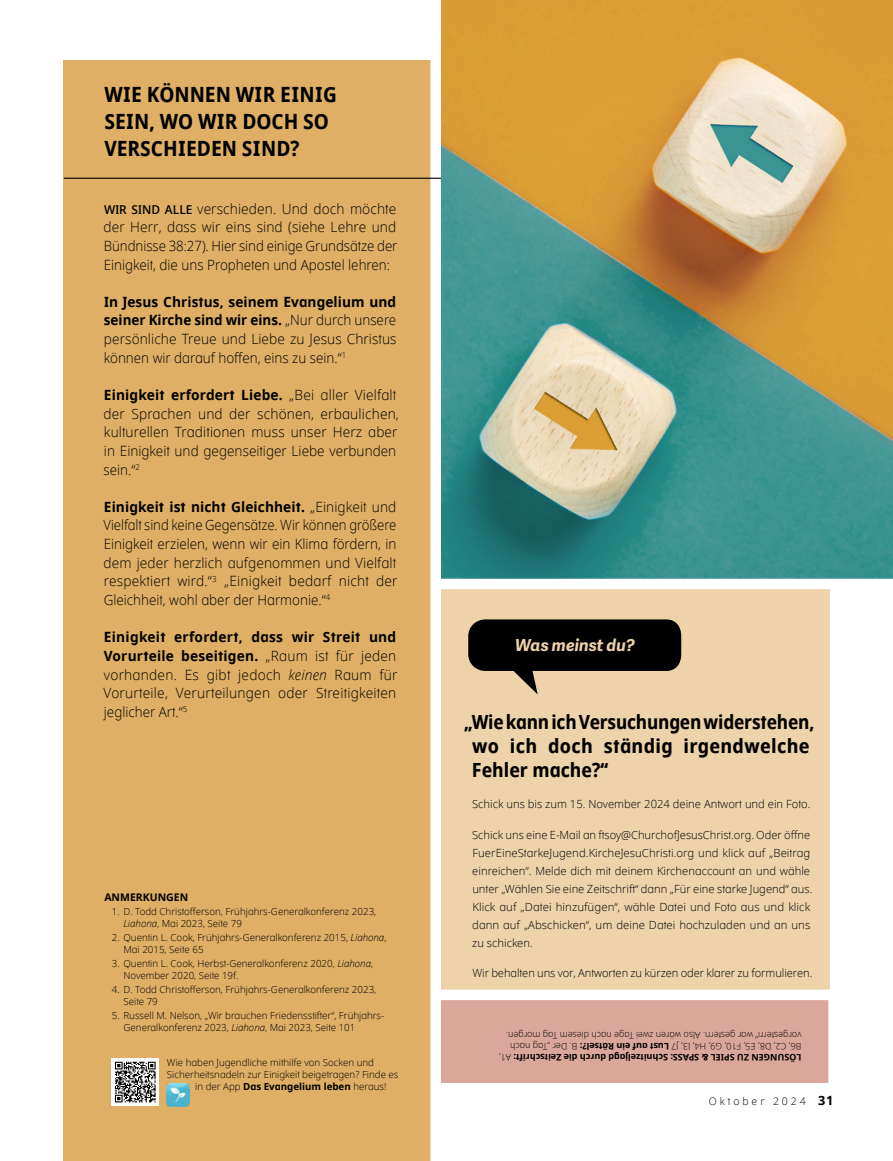
<style>
.page{position:relative;width:893px;height:1161px;background:#fff}
.page>*{position:absolute;margin:0;border:0;box-sizing:border-box;transform-origin:0 0}
.artcl2_h1_next{font:700 21px/27px "Dots Solid Condlds Lat";color:#000}
.artcl1_p1_aside_sidebar_first{font:700 19.5px/24px "Dots Solid Condlds Lat";color:#000}
.artcl1_p1_title_aside_sidebar_start{font:italic 700 16.5px "Helamlds Lat";color:#edd2aa}
.artcl2_p1{font:300 14.1px/18.6px "Dots Solidlds Lat";letter-spacing:.005em;color:#000;text-align:justify}
.artcl2_p1_first{font:300 14.1px/18.6px "Dots Solidlds Lat";color:#000;text-align:justify}
.artcl2_p1-2{font:300 14.1px/18.6px "Dots Solidlds Lat";letter-spacing:.005em;color:#000;text-align:justify;scale:.95 1}
.artcl1_p1_aside_sidebar{font:300 11.25px/18px "Dots Solidlds Lat";color:#000}
.t1{font:300 10.5px "Dots Solidlds Lat";letter-spacing:.28em;color:#000}
.Notes_Title{font:700 10.5px "Dots Solidlds Lat";color:#000}
.Note_Para{font:300 9.75px/12px "Dots Solidlds Lat";color:#000}
.Info_para{font:300 9.75px "Dots Solidlds Lat";color:#000}
.Info_para-2{font:700 9.75px "Dots Solidlds Lat";color:#000}
.artcl3_p1_aside_annotation_first{font:300 9px/10.8px "Dots Solidlds Lat";color:#000}
.s1{font-weight:600;font-size:12.3px}
.s2{font-weight:700}
.s3{font-style:italic}
.s4{font-weight:300}
.s5{font-weight:700;font-size:12.75px}
</style>
<div class="page">
<img style="left:441px;top:0;width:452px;height:579px">
<div style="left:441px;top:995px;width:387px;height:88px;background:#dca79b"></div>
<div style="left:441px;top:589px;width:389px;height:400px;background:#edd2aa"></div>
<div style="left:64px;top:61px;width:372px;height:1100px;background:#dfaf65"></div>
<div style="left:441px;top:989px;width:440px;height:11px;background:#fff"></div>
<div style="left:430px;top:0;width:11px;height:1161px;background:#fff"></div>
<img style="left:166px;top:1083px;width:23px;height:23px">
<svg style="left:112px;top:1058px;width:47px;height:48px"></svg>
<svg style="left:115px;top:1062px;width:41px;height:40px"></svg>
<svg style="left:468px;top:619px;width:213px;height:75px"></svg>
<hr style="left:64px;top:178px;width:377px;height:1px;background:#000">
<p class="artcl2_h1_next" style="left:104px;top:82px;width:234px">WIE KÖNNEN WIR EINIG<br>SEIN, WO WIR DOCH SO<br>VERSCHIEDEN SIND?</p>
<p class="artcl2_p1_first" style="left:104px;top:199px;width:295px"><span class="s1">WIR SIND ALLE</span> verschieden. Und doch möchte der Herr, dass wir eins sind (siehe Lehre und Bündnisse 38:27). Hier sind einige Grundsätze der Einigkeit, die uns Propheten und Apostel lehren:</p>
<p class="artcl2_p1-2" style="left:104px;top:292px;width:310px"><span class="s2">In Jesus Christus, seinem Evangelium und seiner Kirche sind wir eins.</span> „Nur durch unsere persönliche Treue und Liebe zu Jesus Christus können wir darauf hoffen, eins zu sein.“<sup>1</sup></p>
<p class="artcl2_p1" style="left:104px;top:385px;width:297px;text-align:left"><span class="s2">Einigkeit erfordert Liebe.</span> „Bei aller Vielfalt der Sprachen und der schönen, erbaulichen, kulturellen Traditionen muss unser Herz aber in Einigkeit und gegenseitiger Liebe verbunden sein.“<sup>2</sup></p>
<p class="artcl2_p1" style="left:103px;top:497px;width:296px"><span class="s2">Einigkeit ist nicht Gleichheit.</span> „Einigkeit und Vielfalt sind keine Gegensätze. Wir können größere Einigkeit erzielen, wenn wir ein Klima fördern, in dem jeder herzlich aufgenommen und Vielfalt respektiert wird.“<sup>3</sup> „Einigkeit bedarf nicht der Gleichheit, wohl aber der Harmonie.“<sup>4</sup></p>
<p class="artcl2_p1" style="left:103px;top:628px;width:296px"><span class="s2">Einigkeit erfordert, dass wir Streit und Vorurteile beseitigen.</span> „Raum ist für jeden vorhanden. Es gibt jedoch <span class="s3">keinen</span> Raum für Vorurteile, Verurteilungen oder Streitigkeiten jeglicher Art.“<sup>5</sup></p>
<p class="Notes_Title" style="left:104px;top:889px;width:85px">ANMERKUNGEN</p>
<p class="Note_Para" style="left:124px;top:905px;width:254px;text-indent:-12px">1. D. Todd Christofferson, Frühjahrs-Generalkonferenz 2023,<br><span class="s3">Liahona</span>, Mai 2023, Seite 79</p>
<p class="Note_Para" style="left:124px;top:931px;width:264px;text-indent:-12px">2. Quentin L. Cook, Frühjahrs-Generalkonferenz 2015, <span class="s3">Liahona</span>,<br>Mai 2015, Seite 65</p>
<p class="Note_Para" style="left:124px;top:957px;width:251px;text-indent:-12px">3. Quentin L. Cook, Herbst-Generalkonferenz 2020, <span class="s3">Liahona</span>,<br>November 2020, Seite 19f.</p>
<p class="Note_Para" style="left:124px;top:983px;width:254px;text-indent:-12px">4. D. Todd Christofferson, Frühjahrs-Generalkonferenz 2023,<br>Seite 79</p>
<p class="Note_Para" style="left:124px;top:1010px;width:262px;text-indent:-12px">5. Russell M. Nelson, „Wir brauchen Friedensstifter“, Frühjahrs-<br>Generalkonferenz 2023, <span class="s3">Liahona</span>, Mai 2023, Seite 101</p>
<p class="Info_para" style="left:167px;top:1055px;width:208px">Wie haben Jugendliche mithilfe von Socken und</p>
<p class="Info_para" style="left:167px;top:1067px;width:233px">Sicherheitsnadeln zur Einigkeit beigetragen? Finde es</p>
<p class="Info_para-2" style="left:195px;top:1079px;width:193px"><span class="s4">in der App</span> Das Evangelium leben <span class="s4">heraus!</span></p>
<p class="artcl1_p1_title_aside_sidebar_start" style="left:515px;top:631px;width:121px">Was meinst du?</p>
<p class="artcl1_p1_aside_sidebar_first" style="left:472px;top:710px;width:344px;text-indent:-8px">„Wie kann ich Versuchungen widerstehen, wo ich doch ständig irgendwelche<br>Fehler mache?“</p>
<p class="artcl1_p1_aside_sidebar" style="left:472px;top:795px;width:340px">Schick uns bis zum 15. November 2024 deine Antwort und ein Foto.</p>
<p class="artcl1_p1_aside_sidebar" style="left:472px;top:825px;width:342px">Schick uns eine E-Mail an ftsoy@ChurchofJesusChrist.org. Oder öffne FuerEineStarkeJugend.KircheJesuChristi.org und klick auf „Beitrag einreichen“. Melde dich mit deinem Kirchenaccount an und wähle unter „Wählen Sie eine Zeitschrift“ dann „Für eine starke Jugend“ aus.<br>Klick auf „Datei hinzufügen“, wähle Datei und Foto aus und klick dann auf „Abschicken“, um deine Datei hochzuladen und an uns zu schicken.</p>
<p class="artcl1_p1_aside_sidebar" style="left:472px;top:964px;width:341px">Wir behalten uns vor, Antworten zu kürzen oder klarer zu formulieren.</p>
<p class="artcl3_p1_aside_annotation_first" style="left:801px;top:1062px;width:304px;rotate:-180deg"><span class="s2">LÖSUNGEN ZU SPIEL &amp; SPASS: Schnitzeljagd durch die Zeitschrift:</span> A1,<br>B6, C2, D8, E5, F10, G9, H4, I3, J7 <span class="s2">Lust auf ein Rätsel?:</span> B. Der „Tag nach vorgestern“ war gestern. Also wären zwei Tage nach diesem Tag morgen.</p>
<p class="t1" style="left:709px;top:1093px;width:126px">Oktober 2024 <span class="s5">31</span></p>
</div>
